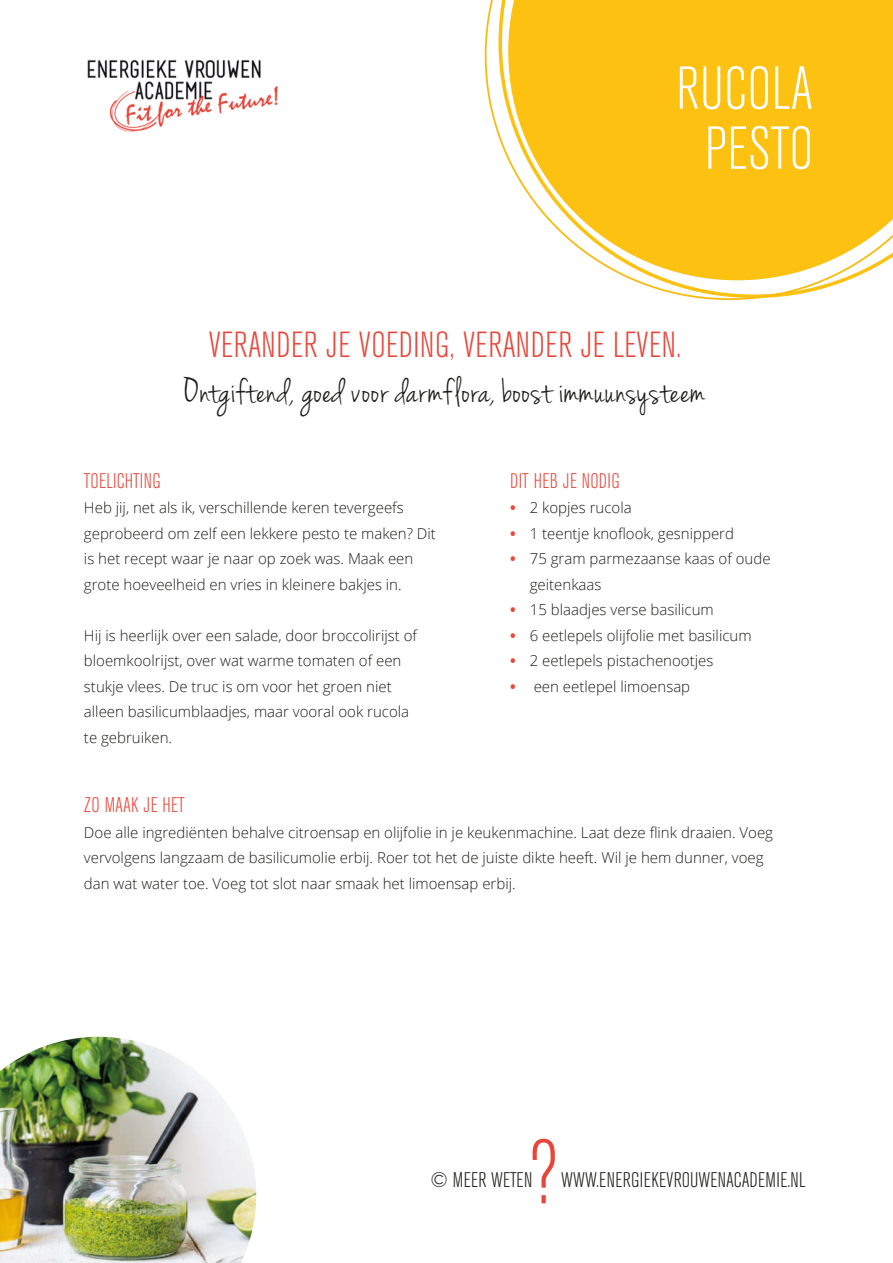
<style>
.page{position:relative;width:893px;height:1263px;background:#fff}
.page>*{position:absolute;margin:0;border:0;box-sizing:border-box;transform-origin:0 0}
.t1{font:300 condensed 90px "Akzidenz Grotesk BE";color:#e9463a}
.t2{font:300 condensed 60px "Akzidenz Grotesk BE";letter-spacing:.01em;color:#fff}
.t3{font:37.5px "Jenna Sue";letter-spacing:.02em;color:#1d1d1b}
.t4{font:300 condensed 36px "Akzidenz Grotesk BE";letter-spacing:.015em;color:#e9463a}
.t5{font:300 condensed 21px "Akzidenz Grotesk BE";letter-spacing:.02em;color:#1d1d1b}
.t6{font:300 condensed 21px "Akzidenz Grotesk BE";letter-spacing:.01em;color:#e9463a}
.t7{font:300 15px/25.5px "Open Sans";color:#1d1d1b}
.s1{font-weight:700;color:#e9463a}
</style>
<div class="page">
<svg style="left:485px;top:0;width:408px;height:300px"></svg>
<img style="left:0;top:1037px;width:256px;height:226px">
<img style="left:87px;top:59px;width:191px;height:73px">
<p class="t2" style="left:676px;top:56px;width:138px">RUCOLA</p>
<p class="t2" style="left:705px;top:116px;width:110px">PESTO</p>
<p class="t4" style="left:208px;top:325px;width:474px">VERANDER JE VOEDING, VERANDER JE LEVEN.</p>
<p class="t3" style="left:185px;top:369px;width:522px">Ontgiftend, goed voor darmflora, boost immuunsysteem</p>
<p class="t6" style="left:84px;top:469px;width:78px">TOELICHTING</p>
<p class="t7" style="left:84px;top:495px;width:321px">Heb jij, net als ik, verschillende keren tevergeefs</p>
<p class="t7" style="left:84px;top:520px;width:353px">geprobeerd om zelf een lekkere pesto te maken? Dit is het recept waar je naar op zoek was. Maak een grote hoeveelheid en vries in kleinere bakjes in.</p>
<p class="t7" style="left:84px;top:622px;width:335px">Hij is heerlijk over een salade, door broccolirijst of bloemkoolrijst, over wat warme tomaten of een</p>
<p class="t7" style="left:84px;top:673px;width:309px">stukje vlees. De truc is om voor het groen niet</p>
<p class="t7" style="left:84px;top:699px;width:327px">alleen basilicumblaadjes, maar vooral ook rucola</p>
<p class="t7" style="left:84px;top:724px;width:90px">te gebruiken.</p>
<p class="t6" style="left:510px;top:469px;width:111px">DIT HEB JE NODIG</p>
<p class="t7" style="left:510px;top:495px;width:123px"><span class="s1">•</span> 2 kopjes rucola</p>
<p class="t7" style="left:510px;top:520px;width:225px"><span class="s1">•</span> 1 teentje knoflook, gesnipperd</p>
<p class="t7" style="left:510px;top:546px;width:262px"><span class="s1">•</span> 75 gram parmezaanse kaas of oude</p>
<p class="t7" style="left:530px;top:571px;width:73px">geitenkaas</p>
<p class="t7" style="left:510px;top:597px;width:205px"><span class="s1">•</span> 15 blaadjes verse basilicum</p>
<p class="t7" style="left:510px;top:622px;width:243px"><span class="s1">•</span> 6 eetlepels olijfolie met basilicum</p>
<p class="t7" style="left:510px;top:648px;width:205px"><span class="s1">•</span> 2 eetlepels pistachenootjes</p>
<p class="t7" style="left:510px;top:673px;width:181px"><span class="s1">•</span> een eetlepel limoensap</p>
<p class="t6" style="left:84px;top:793px;width:102px">ZO MAAK JE HET</p>
<p class="t7" style="left:84px;top:819px;width:691px">Doe alle ingrediënten behalve citroensap en olijfolie in je keukenmachine. Laat deze flink draaien. Voeg vervolgens langzaam de basilicumolie erbij. Roer tot het de juiste dikte heeft. Wil je hem dunner, voeg</p>
<p class="t7" style="left:84px;top:870px;width:433px">dan wat water toe. Voeg tot slot naar smaak het limoensap erbij.</p>
<p class="t1" style="left:526px;top:1124px;width:33px">?</p>
<p class="t5" style="left:430px;top:1168px;width:103px">© MEER WETEN</p>
<p class="t5" style="left:561px;top:1168px;width:246px">WWW.ENERGIEKEVROUWENACADEMIE.NL</p>
</div>
